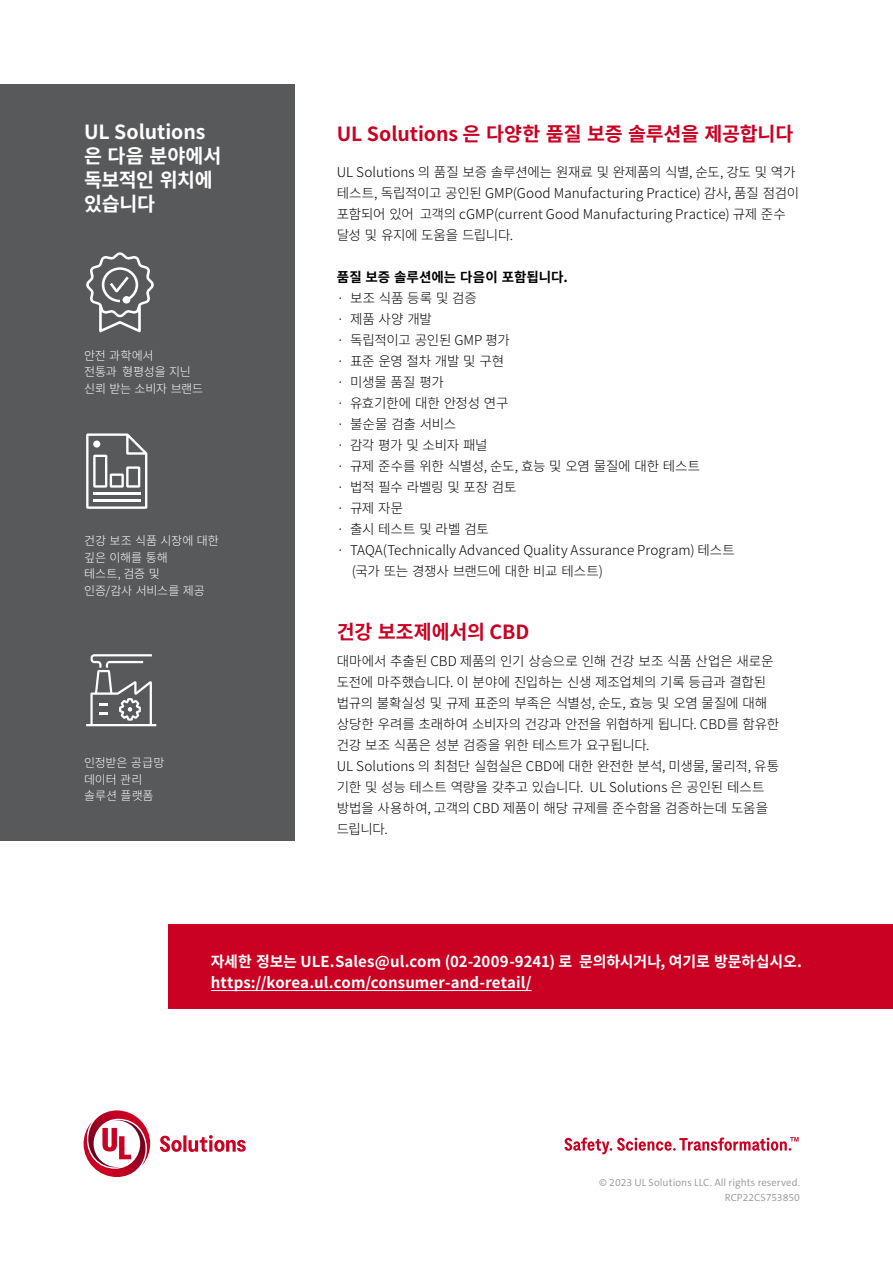
<style>
.page{position:relative;width:893px;height:1263px;background:#fff}
.page>*{position:absolute;margin:0;border:0;box-sizing:border-box;transform-origin:0 0}
.t1{font:700 19.5px "Noto Sans CJ Ksc";letter-spacing:-.005em;color:#ca0123}
.t2{font:700 19.5px/24px "Noto Sans CJ Ksc";letter-spacing:-.005em;color:#fff}
.t3{font:700 15px/21px "Noto Sans CJ Ksc";letter-spacing:.005em;color:#fff}
.t4{font:300 13.5px/21px "Noto Sans CJ Ksc";letter-spacing:-.01em;color:#000}
.t5{font:700 13.5px "Noto Sans CJ Ksc";color:#000}
.t6{font:300 12px/16.5px "Noto Sans CJ Ksc";letter-spacing:-.015em;color:#fff}
.t7{font:300 10.5px/15px "The Sans C5";letter-spacing:.005em;color:#939598;text-align:right}
</style>
<div class="page">
<div style="left:0;top:84px;width:295px;height:756px;background:#58595b"></div>
<div style="left:168px;top:924px;width:725px;height:85px;background:#ca0123"></div>
<hr style="left:211px;top:990px;width:321px;height:1px;background:#fff">
<svg style="left:86px;top:433px;width:61px;height:76px"></svg>
<div style="left:93px;top:440px;width:7px;height:8px;background:#fff;border-radius:50%"></div>
<svg style="left:86px;top:654px;width:70px;height:72px"></svg>
<svg style="left:86px;top:252px;width:68px;height:80px"></svg>
<svg style="left:84px;top:1110px;width:162px;height:67px"></svg>
<svg style="left:565px;top:1137px;width:234px;height:17px"></svg>
<h1 class="t2" style="left:84px;top:120px;width:139px">UL Solutions 은 다음 분야에서 독보적인 위치에 있습니다</h1>
<p class="t6" style="left:84px;top:347px;width:120px">안전 과학에서<br>전통과 형평성을 지닌 신뢰 받는 소비자 브랜드</p>
<p class="t6" style="left:84px;top:533px;width:136px">건강 보조 식품 시장에 대한 깊은 이해를 통해<br>테스트, 검증 및<br>인증/감사 서비스를 제공</p>
<p class="t6" style="left:84px;top:755px;width:82px">인정받은 공급망 데이터 관리 솔루션 플랫폼</p>
<h1 class="t1" style="left:337px;top:122px;width:458px">UL Solutions 은 다양한 품질 보증 솔루션을 제공합니다</h1>
<p class="t4" style="left:337px;top:162px;width:464px">UL Solutions 의 품질 보증 솔루션에는 원재료 및 완제품의 식별, 순도, 강도 및 역가 테스트, 독립적이고 공인된 GMP(Good Manufacturing Practice) 감사, 품질 점검이 포함되어 있어 고객의 cGMP(current Good Manufacturing Practice) 규제 준수 달성 및 유지에 도움을 드립니다.</p>
<p class="t5" style="left:337px;top:269px;width:232px">품질 보증 솔루션에는 다음이 포함됩니다.</p>
<p class="t4" style="left:337px;top:288px;width:142px">· 보조 식품 등록 및 검증</p>
<p class="t4" style="left:337px;top:309px;width:97px">· 제품 사양 개발</p>
<p class="t4" style="left:337px;top:330px;width:175px">· 독립적이고 공인된 GMP 평가</p>
<p class="t4" style="left:337px;top:351px;width:169px">· 표준 운영 절차 개발 및 구현</p>
<p class="t4" style="left:337px;top:372px;width:109px">· 미생물 품질 평가</p>
<p class="t4" style="left:337px;top:393px;width:173px">· 유효기한에 대한 안정성 연구</p>
<p class="t4" style="left:337px;top:414px;width:121px">· 불순물 검출 서비스</p>
<p class="t4" style="left:337px;top:435px;width:152px">· 감각 평가 및 소비자 패널</p>
<p class="t4" style="left:337px;top:456px;width:365px">· 규제 준수를 위한 식별성, 순도, 효능 및 오염 물질에 대한 테스트</p>
<p class="t4" style="left:337px;top:477px;width:181px">· 법적 필수 라벨링 및 포장 검토</p>
<p class="t4" style="left:337px;top:498px;width:68px">· 규제 자문</p>
<p class="t4" style="left:337px;top:519px;width:154px">· 출시 테스트 및 라벨 검토</p>
<p class="t4" style="left:337px;top:540px;width:400px">· TAQA(Technically Advanced Quality Assurance Program) 테스트</p>
<p class="t4" style="left:352px;top:561px;width:253px">(국가 또는 경쟁사 브랜드에 대한 비교 테스트)</p>
<h1 class="t1" style="left:337px;top:621px;width:194px">건강 보조제에서의 CBD</h1>
<p class="t4" style="left:337px;top:651px;width:444px">대마에서 추출된 CBD 제품의 인기 상승으로 인해 건강 보조 식품 산업은 새로운 도전에 마주했습니다. 이 분야에 진입하는 신생 제조업체의 기록 등급과 결합된 법규의 불확실성 및 규제 표준의 부족은 식별성, 순도, 효능 및 오염 물질에 대해 상당한 우려를 초래하여 소비자의 건강과 안전을 위협하게 됩니다. CBD를 함유한 건강 보조 식품은 성분 검증을 위한 테스트가 요구됩니다.<br>UL Solutions 의 최첨단 실험실은 CBD에 대한 완전한 분석, 미생물, 물리적, 유통 기한 및 성능 테스트 역량을 갖추고 있습니다. UL Solutions 은 공인된 테스트 방법을 사용하여, 고객의 CBD 제품이 해당 규제를 준수함을 검증하는데 도움을 드립니다.</p>
<p class="t3" style="left:211px;top:951px;width:593px">자세한 정보는 ULE.Sales@ul.com (02-2009-9241) 로 문의하시거나, 여기로 방문하십시오. https://korea.ul.com/consumer-and-retail/</p>
<p class="t7" style="left:599px;top:1175px;width:202px">© 2023 UL Solutions LLC. All rights reserved.<br>RCP22CS753850</p>
</div>
